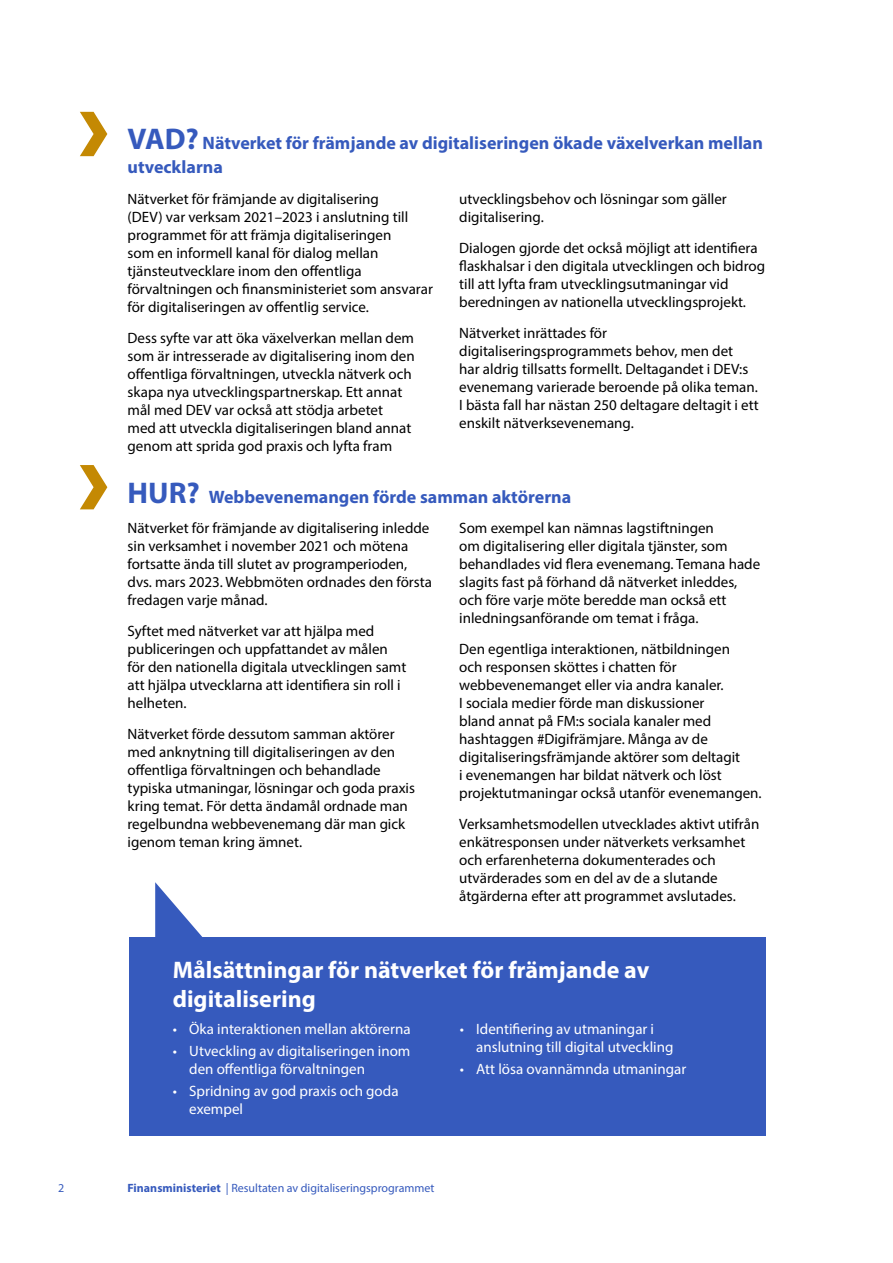
<style>
.page{position:relative;width:893px;height:1263px;background:#fff}
.page>*{position:absolute;margin:0;border:0;box-sizing:border-box;transform-origin:0 0}
.Nosto_otsikko{font:700 24px/28.8px "Myriad Pro";color:#fff}
.t1{font:700 18px/24px "Myriad Pro";color:#365abd}
.Leipis_norm{font:15px/18px "Myriad Pro";color:#000}
.t2{font:15px/18px "Myriad Pro";color:#fff}
.t3{font:12px "Myriad Pro";color:#365abd}
.s1{font-size:30px}
.s2{font-weight:700}
</style>
<div class="page">
<div style="left:129px;top:937px;width:636px;height:198px;background:#365abd"></div>
<svg style="left:155px;top:882px;width:48px;height:55px"></svg>
<svg style="left:80px;top:112px;width:27px;height:44px"></svg>
<svg style="left:80px;top:465px;width:27px;height:44px"></svg>
<h2 class="t1" style="left:128px;top:131px;width:637px"><span class="s1">VAD?</span> Nätverket för främjande av digitaliseringen ökade växelverkan mellan utvecklarna</h2>
<p class="Leipis_norm" style="left:128px;top:190px;width:307px">Nätverket för främjande av digitalisering<br>(DEV) var verksam 2021–2023 i anslutning till programmet för att främja digitaliseringen<br>som en informell kanal för dialog mellan tjänsteutvecklare inom den offentliga förvaltningen och finansministeriet som ansvarar för digitaliseringen av offentlig service.</p>
<p class="Leipis_norm" style="left:128px;top:329px;width:289px">Dess syfte var att öka växelverkan mellan dem som är intresserade av digitalisering inom den offentliga förvaltningen, utveckla nätverk och skapa nya utvecklingspartnerskap. Ett annat mål med DEV var också att stödja arbetet med att utveckla digitaliseringen bland annat genom att sprida god praxis och lyfta fram</p>
<p class="Leipis_norm" style="left:459px;top:190px;width:269px">utvecklingsbehov och lösningar som gäller digitalisering.</p>
<p class="Leipis_norm" style="left:459px;top:239px;width:307px">Dialogen gjorde det också möjligt att identifiera flaskhalsar i den digitala utvecklingen och bidrog till att lyfta fram utvecklingsutmaningar vid beredningen av nationella utvecklingsprojekt.</p>
<p class="Leipis_norm" style="left:459px;top:323px;width:301px">Nätverket inrättades för digitaliseringsprogrammets behov, men det<br>har aldrig tillsatts formellt. Deltagandet i DEV:s evenemang varierade beroende på olika teman.<br>I bästa fall har nästan 250 deltagare deltagit i ett enskilt nätverksevenemang.</p>
<h2 class="t1" style="left:128px;top:484px;width:445px"><span class="s1">HUR?</span> Webbevenemangen förde samman aktörerna</h2>
<p class="Leipis_norm" style="left:128px;top:519px;width:306px">Nätverket för främjande av digitalisering inledde sin verksamhet i november 2021 och mötena fortsatte ända till slutet av programperioden, dvs. mars 2023. Webbmöten ordnades den första fredagen varje månad.</p>
<p class="Leipis_norm" style="left:128px;top:622px;width:280px">Syftet med nätverket var att hjälpa med publiceringen och uppfattandet av målen för den nationella digitala utvecklingen samt att hjälpa utvecklarna att identifiera sin roll i helheten.</p>
<p class="Leipis_norm" style="left:128px;top:725px;width:289px">Nätverket förde dessutom samman aktörer med anknytning till digitaliseringen av den offentliga förvaltningen och behandlade typiska utmaningar, lösningar och goda praxis kring temat. För detta ändamål ordnade man regelbundna webbevenemang där man gick igenom teman kring ämnet.</p>
<p class="Leipis_norm" style="left:459px;top:519px;width:302px">Som exempel kan nämnas lagstiftningen<br>om digitalisering eller digitala tjänster, som behandlades vid flera evenemang. Temana hade slagits fast på förhand då nätverket inleddes, och före varje möte beredde man också ett inledningsanförande om temat i fråga.</p>
<p class="Leipis_norm" style="left:459px;top:640px;width:304px">Den egentliga interaktionen, nätbildningen<br>och responsen sköttes i chatten för webbevenemanget eller via andra kanaler.<br>I sociala medier förde man diskussioner<br>bland annat på FM:s sociala kanaler med hashtaggen #Digifrämjare. Många av de digitaliseringsfrämjande aktörer som deltagit<br>i evenemangen har bildat nätverk och löst projektutmaningar också utanför evenemangen.</p>
<p class="Leipis_norm" style="left:459px;top:815px;width:302px">Verksamhetsmodellen utvecklades aktivt utifrån enkätresponsen under nätverkets verksamhet och erfarenheterna dokumenterades och utvärderades som en del av de a slutande åtgärderna efter att programmet avslutades.</p>
<p class="Nosto_otsikko" style="left:173px;top:955px;width:478px">Målsättningar för nätverket för främjande av digitalisering</p>
<p class="t2" style="left:173px;top:1019px;width:239px">• Öka interaktionen mellan aktörerna</p>
<p class="t2" style="left:189px;top:1041px;width:223px;text-indent:-16px">• Utveckling av digitaliseringen inom den offentliga förvaltningen</p>
<p class="t2" style="left:189px;top:1082px;width:211px;text-indent:-16px">• Spridning av god praxis och goda exempel</p>
<p class="t2" style="left:476px;top:1019px;width:199px;text-indent:-16px">• Identifiering av utmaningar i anslutning till digital utveckling</p>
<p class="t2" style="left:460px;top:1059px;width:228px">• Att lösa ovannämnda utmaningar</p>
<p class="t3" style="left:58px;top:1180px;width:8px">2</p>
<p class="t3" style="left:128px;top:1180px;width:308px"><span class="s2">Finansministeriet</span> | Resultaten av digitaliseringsprogrammet</p>
</div>
